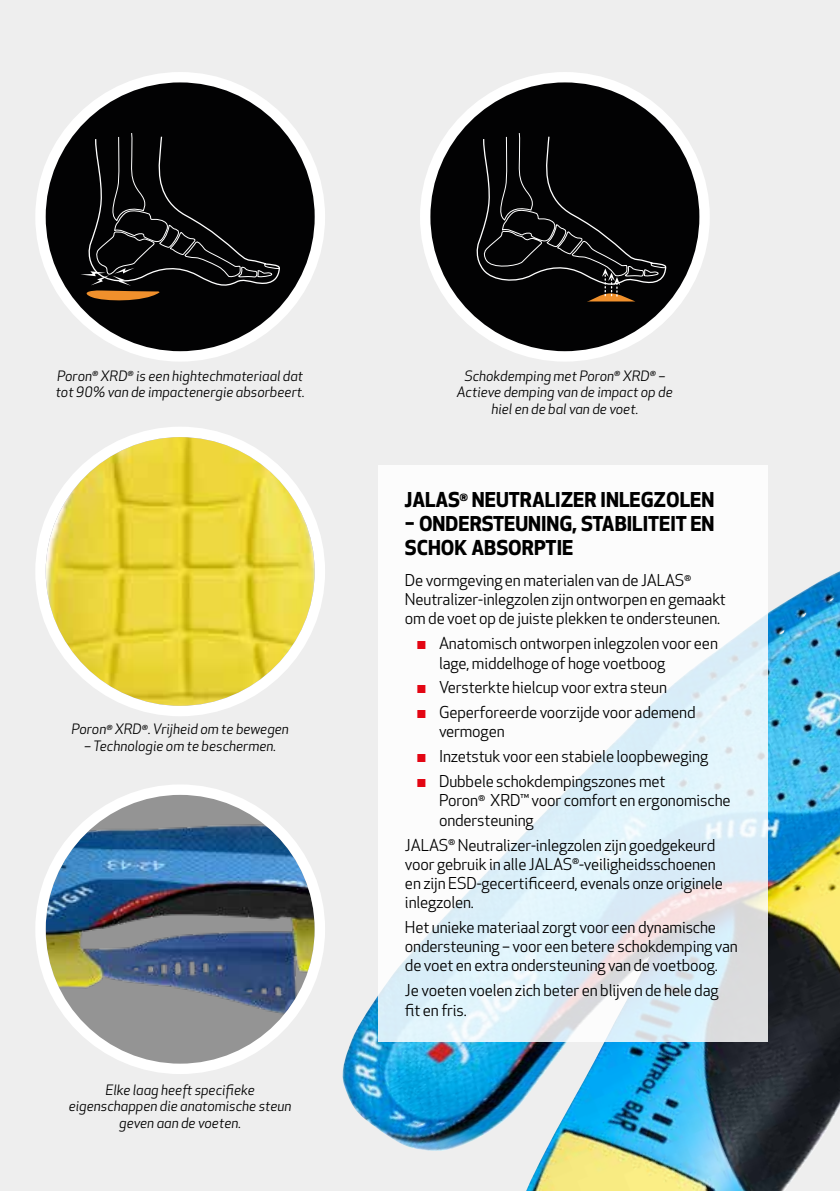
<style>
.page{position:relative;width:840px;height:1191px;background:#fff}
.page>*{position:absolute;margin:0;border:0;box-sizing:border-box;transform-origin:0 0}
.t1{font:700 20px/24px "Apex New";color:#000}
.t2{font:16px/19.2px "Apex New";letter-spacing:-.01em;color:#000}
.t3{font:italic 14px/16.8px "Apex New";color:#000;text-align:center}
.s1{color:#e30613}
</style>
<div class="page">
<div style="left:0;top:0;width:839px;height:1191px;background:#eee"></div>
<div style="left:40px;top:77px;width:280px;height:279px;background:#020203;border-radius:50%"></div>
<svg style="left:81px;top:133px;width:199px;height:167px"></svg>
<div style="left:35px;top:72px;width:290px;height:289px;border:10px solid #fff;border-radius:50%"></div>
<div style="left:425px;top:77px;width:279px;height:279px;background:#020203;border-radius:50%"></div>
<svg style="left:476px;top:133px;width:190px;height:168px"></svg>
<div style="left:420px;top:72px;width:289px;height:289px;border:10px solid #fff;border-radius:50%"></div>
<svg style="left:40px;top:432px;width:280px;height:279px;background:#fcfcfa"></svg>
<img style="left:46px;top:437px;width:268px;height:269px;border-radius:134px">
<div style="left:35px;top:427px;width:290px;height:289px;border:10px solid #fff;border-radius:50%"></div>
<svg style="left:40px;top:789px;width:280px;height:279px;background:#bababa"></svg>
<img style="left:46px;top:803px;width:268px;height:252px">
<div style="left:35px;top:784px;width:290px;height:290px;border:10px solid #fff;border-radius:50%"></div>
<img style="left:342px;top:571px;width:497px;height:620px">
<svg style="left:378px;top:466px;width:389px;height:576px;fill:#fcfcfc"></svg>
<p class="t3" style="left:56px;top:367px;width:250px;text-align:left">Poron<sup>®</sup> XRD<sup>®</sup> is een hightechmateriaal dat tot 90% van de impactenergie absorbeert.</p>
<p class="t3" style="left:456px;top:367px;width:217px">Schokdemping met Poron<sup>®</sup> XRD<sup>®</sup> –<br>Actieve demping van de impact op de hiel en de bal van de voet.</p>
<p class="t3" style="left:71px;top:721px;width:219px">Poron<sup>®</sup> XRD<sup>®</sup>. Vrijheid om te bewegen</p>
<p class="t3" style="left:84px;top:737px;width:193px">– Technologie om te beschermen.</p>
<p class="t3" style="left:69px;top:1081px;width:224px">Elke laag heeft specifieke eigenschappen die anatomische steun geven aan de voeten.</p>
<p class="t1" style="left:405px;top:487px;width:310px">JALAS<sup>®</sup> NEUTRALIZER INLEGZOLEN</p>
<p class="t1" style="left:405px;top:511px;width:311px">– ONDERSTEUNING, STABILITEIT EN<br>SCHOK ABSORPTIE</p>
<p class="t2" style="left:405px;top:570px;width:322px">De vormgeving en materialen van de JALAS<sup>®<br></sup>Neutralizer-inlegzolen zijn ontworpen en gemaakt om de voet op de juiste plekken te ondersteunen.</p>
<p class="t2" style="left:439px;top:634px;width:280px;text-indent:-23px"><span class="s1">▪</span> Anatomisch ontworpen inlegzolen voor een lage, middelhoge of hoge voetboog</p>
<p class="t2" style="left:416px;top:678px;width:252px"><span class="s1">▪</span> Versterkte hielcup voor extra steun</p>
<p class="t2" style="left:439px;top:703px;width:258px;text-indent:-23px"><span class="s1">▪</span> Geperforeerde voorzijde voor ademend vermogen</p>
<p class="t2" style="left:416px;top:747px;width:293px"><span class="s1">▪</span> Inzetstuk voor een stabiele loopbeweging</p>
<p class="t2" style="left:439px;top:772px;width:293px;text-indent:-23px"><span class="s1">▪</span> Dubbele schokdempingszones met<br>Poron<sup>®</sup> XRD™ voor comfort en ergonomische ondersteuning</p>
<p class="t2" style="left:405px;top:835px;width:319px">JALAS<sup>®</sup> Neutralizer-inlegzolen zijn goedgekeurd voor gebruik in alle JALAS<sup>®</sup>-veiligheidsschoenen en zijn ESD-gecertificeerd, evenals onze originele inlegzolen.</p>
<p class="t2" style="left:405px;top:917px;width:334px">Het unieke materiaal zorgt voor een dynamische ondersteuning – voor een betere schokdemping van de voet en extra ondersteuning van de voetboog.</p>
<p class="t2" style="left:405px;top:981px;width:315px">Je voeten voelen zich beter en blijven de hele dag fit en fris.</p>
</div>
